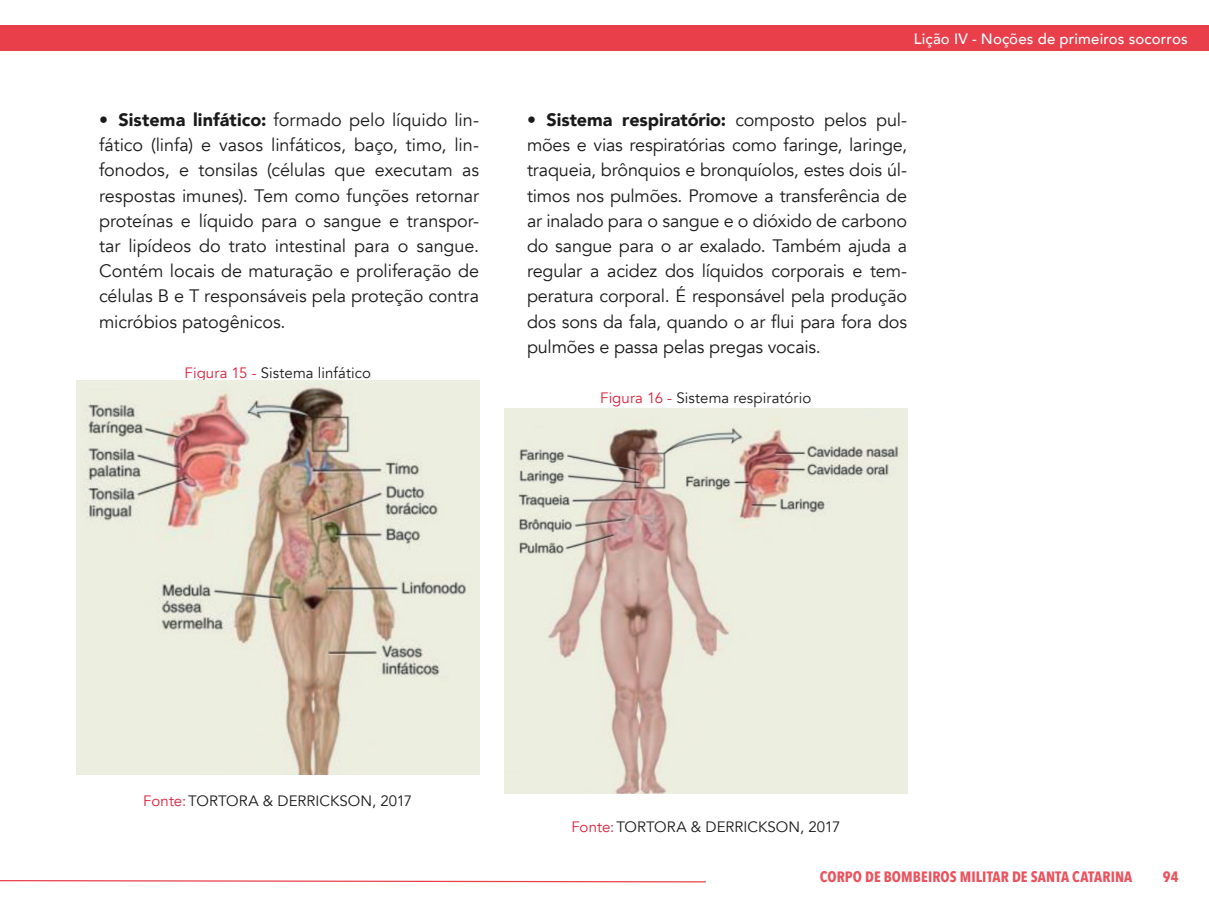
<style>
.page{position:relative;width:1209px;height:910px;background:#fff}
.page>*{position:absolute;margin:0;border:0;box-sizing:border-box;transform-origin:0 0}
.t1{font:18px/25.2px "Avenir";letter-spacing:-.01em;color:#1a1a1a;text-align:justify}
.Fonte{font:15px "Avenir";letter-spacing:.005em;color:#1a1a1a}
.t2{font:700 15px "Avenir Next Condensed";letter-spacing:.005em;color:#ea525d}
.cabeçalho{font:500 15px "Avenir";letter-spacing:.01em;color:#fff}
.s1{font-weight:900}
.s2{color:#db223b}
</style>
<div class="page">
<div style="left:0;top:25px;width:1209px;height:26px;background:#e83f4b"></div>
<svg style="left:0;top:880px;width:706px;height:3px"></svg>
<img style="left:77px;top:381px;width:402px;height:394px">
<img style="left:505px;top:409px;width:402px;height:384px">
<p class="t1" style="left:99px;top:108px;width:382px"><span class="s1">• Sistema linfático:</span> formado pelo líquido lin&shy;fático (linfa) e vasos linfáticos, baço, timo, lin&shy;fonodos, e tonsilas (células que executam as respostas imunes). Tem como funções retornar proteínas e líquido para o sangue e transpor&shy;tar lipídeos do trato intestinal para o sangue.<br>Contém locais de maturação e proliferação de células B e T responsáveis pela proteção contra micróbios patogênicos.</p>
<p class="Fonte" style="left:185px;top:364px;width:188px"><span class="s2">Figura 15 -</span> Sistema linfático</p>
<p class="cabeçalho" style="left:914px;top:26px;width:275px">Lição IV - Noções de primeiros socorros</p>
<p class="t1" style="left:527px;top:108px;width:382px"><span class="s1">• Sistema respiratório:</span> composto pelos pul&shy;mões e vias respiratórias como faringe, laringe, traqueia, brônquios e bronquíolos, estes dois úl&shy;timos nos pulmões. Promove a transferência de ar inalado para o sangue e o dióxido de carbono do sangue para o ar exalado. Também ajuda a regular a acidez dos líquidos corporais e tem&shy;peratura corporal. É responsável pela produção dos sons da fala, quando o ar flui para fora dos pulmões e passa pelas pregas vocais.</p>
<p class="Fonte" style="left:600px;top:389px;width:213px"><span class="s2">Figura 16 -</span> Sistema respiratório</p>
<p class="Fonte" style="left:143px;top:792px;width:271px"><span class="s2">Fonte:</span>TORTORA &amp; DERRICKSON, 2017</p>
<p class="Fonte" style="left:571px;top:817px;width:271px"><span class="s2">Fonte:</span>TORTORA &amp; DERRICKSON, 2017</p>
<p class="t2" style="left:820px;top:868px;width:314px">CORPO DE BOMBEIROS MILITAR DE SANTA CATARINA</p>
<p class="t2" style="left:1163px;top:868px;width:17px">94</p>
</div>
